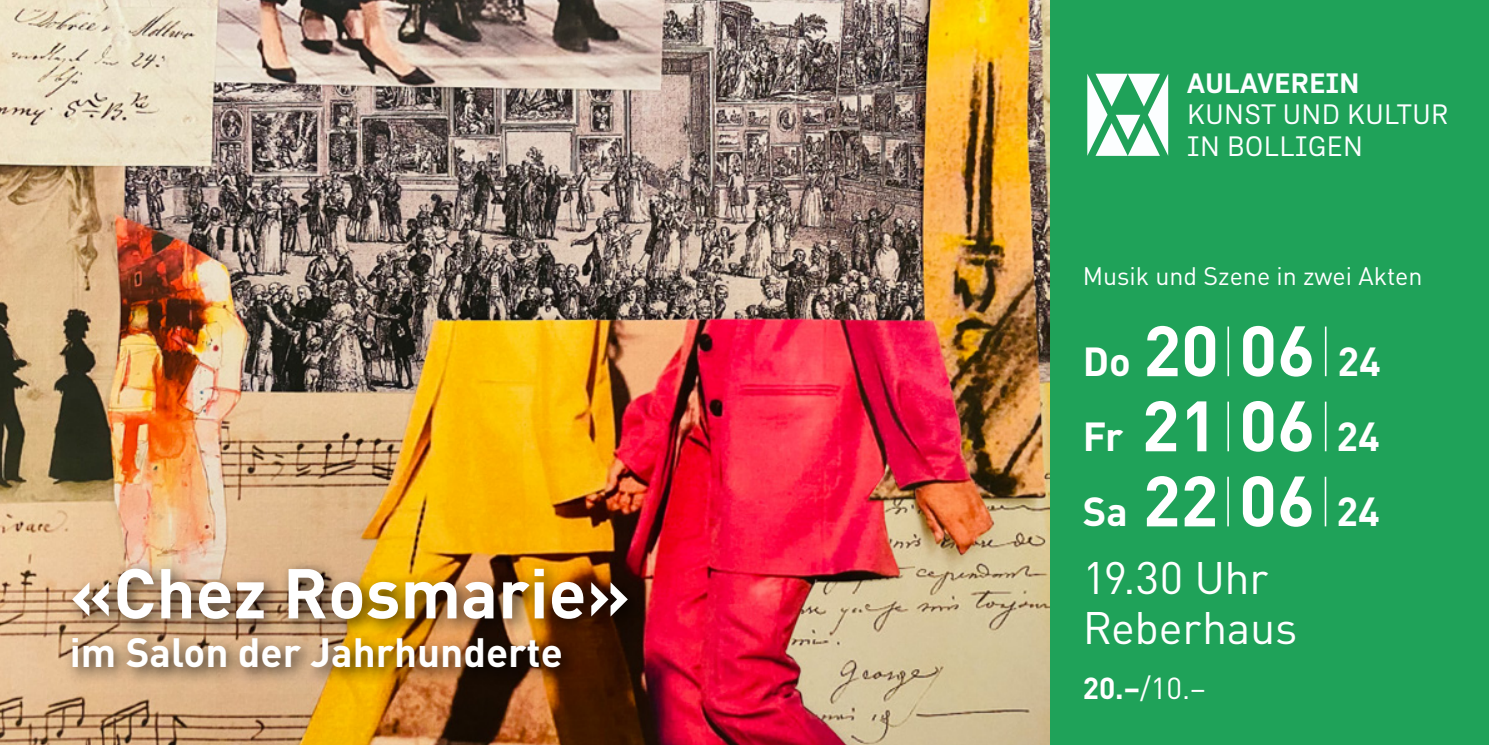
<style>
.page{position:relative;width:1489px;height:745px;background:#fff}
.page>*{position:absolute;margin:0;border:0;box-sizing:border-box;transform-origin:0 0}
.t1{font:700 69.25px "DIN Pro";color:#fff}
.t2{font:45px/50px "DIN Pro";letter-spacing:-.01em;color:#fff}
.t3{font:700 40.5px "DIN Pro";color:#fff}
.t4{font:700 40px "DIN Pro";color:#fff}
.t5{font:30px "DIN Pro";color:#fff}
.t6{font:28px/31.5px "Zimmer";color:#fcfeff}
.t7{font:25px "DIN Pro";color:#fff}
.s1{font-weight:700}
.s2{font-size:70px}
</style>
<div class="page">
<div style="left:0;top:0;width:1488px;height:744px;background:#1fa259"></div>
<img style="left:0;top:0;width:1049px;height:744px">
<svg style="left:1087px;top:74px;width:81px;height:82px"></svg>
<div style="left:64px;top:559px;width:581px;height:126px;background:#000;opacity:.75"></div>
<hr style="left:1227px;top:326px;width:1px;height:50px;background:#fff">
<hr style="left:1324px;top:326px;width:2px;height:50px;background:#fff">
<hr style="left:1227px;top:401px;width:1px;height:50px;background:#fff">
<hr style="left:1324px;top:401px;width:2px;height:50px;background:#fff">
<hr style="left:1227px;top:476px;width:1px;height:50px;background:#fff">
<hr style="left:1324px;top:476px;width:2px;height:50px;background:#fff">
<p class="t1" style="left:70px;top:547px;width:562px">«Chez Rosmarie»</p>
<p class="t3" style="left:70px;top:625px;width:494px">im Salon der Jahrhunderte</p>
<p class="t6" style="left:1186px;top:67px;width:264px"><span class="s1">AULAVEREIN<br></span>KUNST UND KULTUR<br>IN BOLLIGEN</p>
<p class="t7" style="left:1082px;top:259px;width:341px">Musik und Szene in zwei Akten</p>
<p class="t4" style="left:1082px;top:335px;width:300px">Do <span class="s2">20 06</span> 24</p>
<p class="t4" style="left:1082px;top:410px;width:299px">Fr <span class="s2">21 06</span> 24</p>
<p class="t4" style="left:1082px;top:485px;width:299px">Sa <span class="s2">22 06</span> 24</p>
<p class="t2" style="left:1082px;top:550px;width:216px">19.30 Uhr<br>Reberhaus</p>
<p class="t5" style="left:1082px;top:667px;width:125px"><span class="s1">20.–</span>/10.–</p>
</div>
